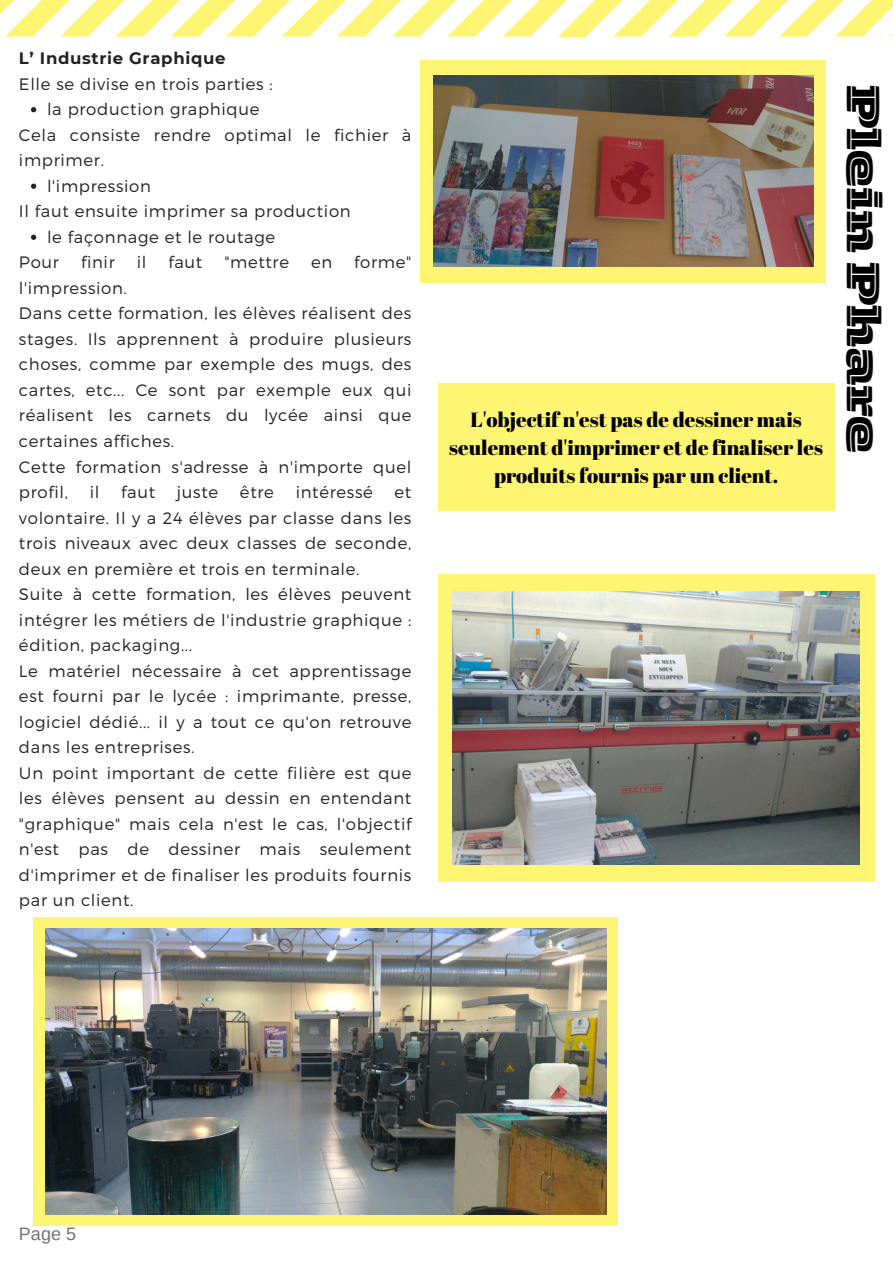
<style>
.page{position:relative;width:893px;height:1264px;background:#fff}
.page>*{position:absolute;margin:0;border:0;box-sizing:border-box;transform-origin:0 0}
.t1{font:48.75px "Zico Display HL Inline";color:#000}
.t2{font:20.55px/28.3px "Abril Fatface";color:#000;text-align:center}
.t3{font:18px "Arimo";color:#737373}
.t4{font:300 16.5px/25.5px "Montserrat";letter-spacing:.04em;color:#222;text-align:justify}
.t5{font:700 16.5px "Montserrat";letter-spacing:.04em;color:#222}
</style>
<div class="page">
<svg style="left:0;top:0;width:892px;height:37px"></svg>
<div style="left:33px;top:917px;width:584px;height:308px;background:#fef673"></div>
<img style="left:46px;top:928px;width:560px;height:286px">
<div style="left:438px;top:574px;width:436px;height:307px;background:#fef673"></div>
<img style="left:452px;top:591px;width:407px;height:274px">
<div style="left:420px;top:60px;width:405px;height:223px;background:#fef673"></div>
<img style="left:433px;top:75px;width:380px;height:191px">
<svg style="left:31px;top:107px;width:5px;height:5px"></svg>
<svg style="left:31px;top:184px;width:5px;height:5px"></svg>
<svg style="left:31px;top:235px;width:5px;height:5px"></svg>
<div style="left:438px;top:383px;width:396px;height:127px;background:#fef673"></div>
<p class="t5" style="left:19px;top:48px;width:208px">L’ Industrie Graphique</p>
<p class="t4" style="left:19px;top:70px;width:255px">Elle se divise en trois parties :</p>
<p class="t4" style="left:47px;top:96px;width:214px">la production graphique</p>
<p class="t4" style="left:19px;top:121px;width:394px">Cela consiste rendre optimal le fichier à imprimer.</p>
<p class="t4" style="left:47px;top:172px;width:105px">l'impression</p>
<p class="t4" style="left:19px;top:198px;width:333px">Il faut ensuite imprimer sa production</p>
<p class="t4" style="left:47px;top:223px;width:230px">le façonnage et le routage</p>
<p class="t4" style="left:19px;top:249px;width:42px">Pour</p>
<p class="t4" style="left:81px;top:249px;width:35px">finir</p>
<p class="t4" style="left:137px;top:249px;width:11px">il</p>
<p class="t4" style="left:168px;top:249px;width:35px">faut</p>
<p class="t4" style="left:224px;top:249px;width:66px">"mettre</p>
<p class="t4" style="left:311px;top:249px;width:23px">en</p>
<p class="t4" style="left:354px;top:249px;width:59px">forme"</p>
<p class="t4" style="left:19px;top:274px;width:109px">l'impression.</p>
<p class="t4" style="left:19px;top:300px;width:394px">Dans cette formation, les élèves réalisent des stages. Ils apprennent à produire plusieurs choses, comme par exemple des mugs, des cartes, etc... Ce sont par exemple eux qui réalisent les carnets du lycée ainsi que certaines affiches.</p>
<p class="t4" style="left:19px;top:453px;width:394px">Cette formation s'adresse à n'importe quel profil,</p>
<p class="t4" style="left:90px;top:478px;width:11px">il</p>
<p class="t4" style="left:121px;top:478px;width:35px">faut</p>
<p class="t4" style="left:177px;top:478px;width:43px">juste</p>
<p class="t4" style="left:240px;top:478px;width:35px">être</p>
<p class="t4" style="left:296px;top:478px;width:79px">intéressé</p>
<p class="t4" style="left:19px;top:478px;width:394px;text-indent:375px">et volontaire. Il y a 24 élèves par classe dans les trois niveaux avec deux classes de seconde, deux en première et trois en terminale.</p>
<p class="t4" style="left:19px;top:580px;width:394px">Suite à cette formation, les élèves peuvent intégrer les métiers de l'industrie graphique : édition, packaging...</p>
<h2 class="t4" style="left:19px;top:657px;width:394px">Le matériel nécessaire à cet apprentissage est fourni par le lycée : imprimante, presse, logiciel dédié... il y a tout ce qu'on retrouve dans les entreprises.</h2>
<h1 class="t4" style="left:19px;top:759px;width:394px">Un point important de cette filière est que les élèves pensent au dessin en entendant "graphique" mais cela n'est le cas, l'objectif n'est pas de dessiner mais seulement d'imprimer et de finaliser les produits fournis par un client.</h1>
<p class="t2" style="left:449px;top:404px;width:375px">L'objectif n'est pas de dessiner mais seulement d'imprimer et de finaliser les produits fournis par un client.</p>
<p class="t1" style="left:893px;top:85px;width:369px;rotate:90deg">Plein Phare</p>
<p class="t3" style="left:19px;top:1224px;width:59px">Page 5</p>
</div>
